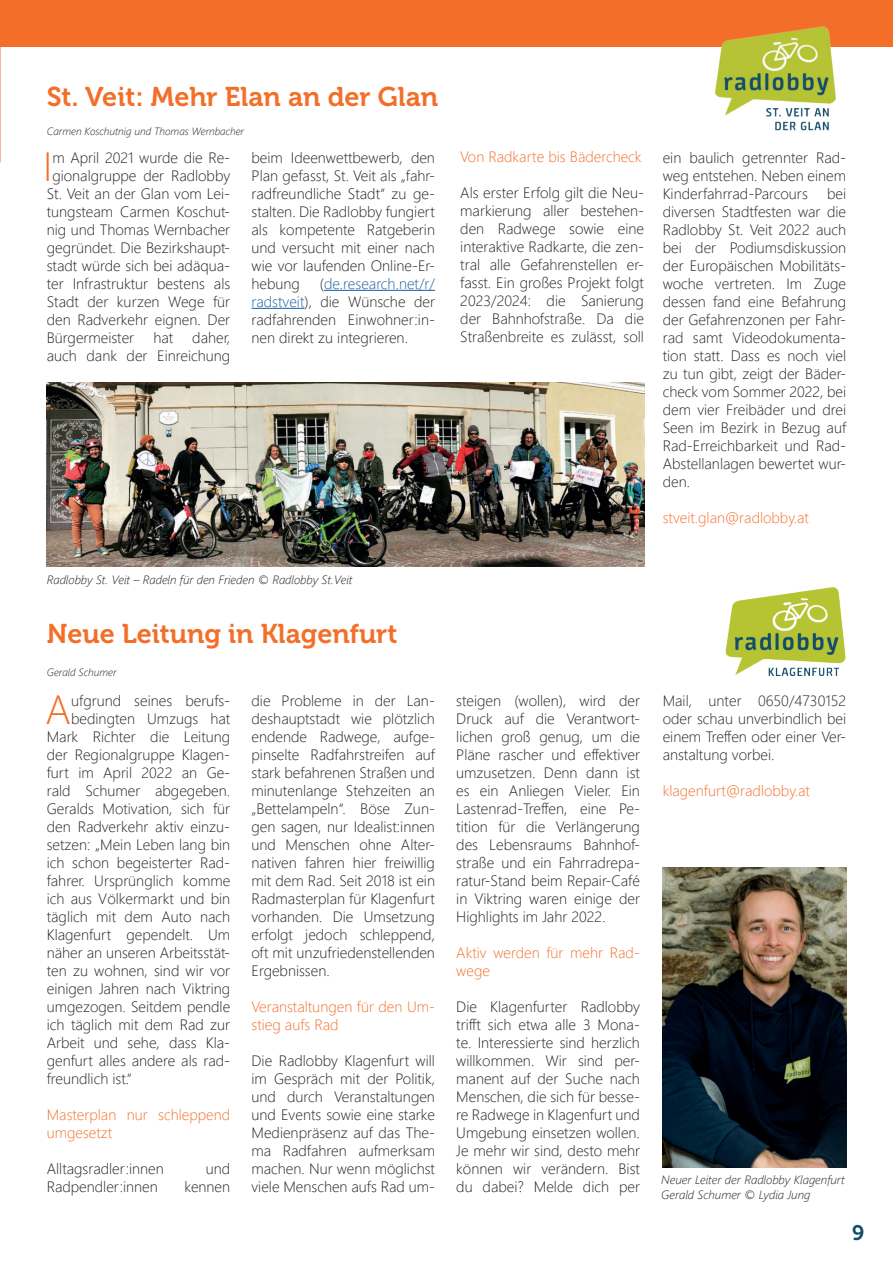
<style>
.page{position:relative;width:893px;height:1263px;background:#fff}
.page>*{position:absolute;margin:0;border:0;box-sizing:border-box;transform-origin:0 0}
.t1{font:300 40.65px "Segoe UI";color:#f36f29}
.t2{font:27px "Museo 700";color:#f36f29}
.t3{font:21px "Museo 700";color:#0f4d68}
.t4{font:300 15px/18px "Segoe UI";color:#231f20;text-align:justify}
.t5{font:300 15px/18px "Segoe UI";color:#f36f29}
.t6{font:italic 300 12px/14.4px "Segoe UI";color:#231f20}
.t7{font:italic 300 10.5px "Segoe UI";color:#231f20}
.s1{color:#175d9e}
</style>
<div class="page">
<img style="left:663px;top:868px;width:183px;height:300px">
<div style="left:0;top:0;width:893px;height:47px;background:#f36f29"></div>
<hr style="left:324px;top:290px;width:111px;height:1px;background:#175d9e">
<hr style="left:252px;top:308px;width:52px;height:1px;background:#175d9e">
<img style="left:47px;top:383px;width:597px;height:184px">
<img style="left:715px;top:26px;width:121px;height:105px">
<img style="left:725px;top:587px;width:121px;height:89px">
<h2 class="t2" style="left:47px;top:82px;width:393px">St. Veit: Mehr Elan an der Glan</h2>
<p class="t7" style="left:47px;top:127px;width:199px">Carmen Koschutnig und Thomas Wernbacher</p>
<h1 class="t1" style="left:43px;top:150px;width:11px">I</h1>
<p class="t4" style="left:52px;top:150px;width:179px">m April 2021 wurde die Re-</p>
<p class="t4" style="left:52px;top:168px;width:179px">gionalgruppe der Radlobby</p>
<p class="t4" style="left:47px;top:186px;width:185px">St. Veit an der Glan vom Lei-</p>
<p class="t4" style="left:47px;top:204px;width:185px">tungsteam Carmen Koschut-</p>
<p class="t4" style="left:47px;top:222px;width:185px">nig und Thomas Wernbacher</p>
<p class="t4" style="left:47px;top:240px;width:185px">gegründet. Die Bezirkshaupt-</p>
<p class="t4" style="left:47px;top:258px;width:185px">stadt würde sich bei adäqua-</p>
<p class="t4" style="left:47px;top:276px;width:185px">ter Infrastruktur bestens als</p>
<p class="t4" style="left:47px;top:294px;width:185px">Stadt der kurzen Wege für</p>
<p class="t4" style="left:47px;top:312px;width:185px">den Radverkehr eignen. Der</p>
<p class="t4" style="left:47px;top:330px;width:89px">Bürgermeister</p>
<p class="t4" style="left:153px;top:330px;width:21px">hat</p>
<p class="t4" style="left:47px;top:330px;width:185px;text-align:right">daher,<br>auch dank der Einreichung</p>
<p class="t4" style="left:252px;top:150px;width:185px">beim Ideenwettbewerb, den Plan gefasst, St. Veit als „fahr&shy;radfreundliche Stadt“ zu ge&shy;stalten. Die Radlobby fungiert als kompetente Ratgeberin und versucht mit einer nach wie vor laufenden Online-Er&shy;hebung</p>
<p class="t4" style="left:252px;top:276px;width:185px;text-indent:68px">(<span class="s1">de.research.net/r/ radstveit</span>), die Wünsche der radfahrenden Einwohner:in&shy;nen direkt zu integrieren.</p>
<p class="t5" style="left:460px;top:149px;width:183px">Von Radkarte bis Bädercheck</p>
<p class="t4" style="left:460px;top:185px;width:185px">Als erster Erfolg gilt die Neu&shy;markierung aller bestehen&shy;den Radwege sowie eine interaktive Radkarte, die zen&shy;tral alle Gefahrenstellen er&shy;fasst. Ein großes Projekt folgt 2023/2024: die Sanierung der Bahnhofstraße. Da die Straßenbreite es zulässt, soll</p>
<p class="t4" style="left:663px;top:150px;width:185px">ein baulich getrennter Rad&shy;weg entstehen. Neben einem Kinderfahrrad-Parcours</p>
<p class="t4" style="left:663px;top:186px;width:185px;text-indent:164px">bei diversen Stadtfesten war die Radlobby St. Veit 2022 auch bei der Podiumsdiskussion der Europäischen Mobilitäts&shy;woche vertreten. Im Zuge dessen fand eine Befahrung der Gefahrenzonen per Fahr&shy;rad samt Videodokumenta&shy;tion statt. Dass es noch viel zu tun gibt, zeigt der Bäder&shy;check vom Sommer 2022, bei dem vier Freibäder und drei Seen im Bezirk in Bezug auf Rad-Erreichbarkeit und Rad-Abstellanlagen bewertet wur&shy;den.</p>
<p class="t5" style="left:663px;top:510px;width:148px">stveit.glan@radlobby.at</p>
<p class="t6" style="left:47px;top:574px;width:307px">Radlobby St. Veit – Radeln für den Frieden © Radlobby St.Veit</p>
<h2 class="t2" style="left:47px;top:619px;width:352px">Neue Leitung in Klagenfurt</h2>
<p class="t7" style="left:47px;top:668px;width:71px">Gerald Schumer</p>
<h1 class="t1" style="left:46px;top:692px;width:27px">A</h1>
<p class="t4" style="left:71px;top:692px;width:161px">ufgrund seines berufs-</p>
<p class="t4" style="left:71px;top:710px;width:161px">bedingten Umzugs hat</p>
<p class="t4" style="left:47px;top:728px;width:185px">Mark Richter die Leitung</p>
<p class="t4" style="left:47px;top:746px;width:185px">der Regionalgruppe Klagen-</p>
<p class="t4" style="left:47px;top:764px;width:185px">furt im April 2022 an Ge-</p>
<p class="t4" style="left:47px;top:782px;width:185px">rald Schumer abgegeben.</p>
<p class="t4" style="left:47px;top:800px;width:185px">Geralds Motivation, sich für</p>
<p class="t4" style="left:47px;top:818px;width:185px">den Radverkehr aktiv einzu-</p>
<p class="t4" style="left:47px;top:836px;width:185px">setzen: „Mein Leben lang bin</p>
<p class="t4" style="left:47px;top:854px;width:185px">ich schon begeisterter Rad-</p>
<p class="t4" style="left:47px;top:872px;width:185px">fahrer. Ursprünglich komme</p>
<p class="t4" style="left:47px;top:890px;width:185px">ich aus Völkermarkt und bin</p>
<p class="t4" style="left:47px;top:908px;width:185px">täglich mit dem Auto nach</p>
<p class="t4" style="left:47px;top:926px;width:185px">Klagenfurt gependelt. Um</p>
<p class="t4" style="left:47px;top:944px;width:185px">näher an unseren Arbeitsstät-</p>
<p class="t4" style="left:47px;top:962px;width:185px">ten zu wohnen, sind wir vor</p>
<p class="t4" style="left:47px;top:980px;width:185px">einigen Jahren nach Viktring</p>
<p class="t4" style="left:47px;top:998px;width:185px">umgezogen. Seitdem pendle</p>
<p class="t4" style="left:47px;top:1016px;width:185px">ich täglich mit dem Rad zur</p>
<p class="t4" style="left:47px;top:1034px;width:185px">Arbeit und sehe, dass Kla-</p>
<p class="t4" style="left:47px;top:1052px;width:185px">genfurt alles andere als rad-</p>
<p class="t4" style="left:47px;top:1070px;width:87px">freundlich ist.“</p>
<p class="t5" style="left:47px;top:1106px;width:185px">Masterplan nur schleppend umgesetzt</p>
<p class="t4" style="left:47px;top:1160px;width:119px">Alltagsradler:innen</p>
<p class="t4" style="left:206px;top:1160px;width:26px">und</p>
<p class="t4" style="left:47px;top:1178px;width:113px">Radpendler:innen</p>
<p class="t4" style="left:184px;top:1178px;width:47px">kennen</p>
<p class="t4" style="left:252px;top:692px;width:185px">die Probleme in der Lan&shy;deshauptstadt wie plötzlich endende Radwege, aufge&shy;pinselte Radfahrstreifen auf stark befahrenen Straßen und minutenlange Stehzeiten an „Bettelampeln“. Böse Zun&shy;gen sagen, nur Idealist:innen und Menschen ohne Alter&shy;nativen fahren hier freiwillig mit dem Rad. Seit 2018 ist ein Radmasterplan für Klagenfurt vorhanden. Die Umsetzung erfolgt jedoch schleppend, oft mit unzufriedenstellenden Ergebnissen.</p>
<p class="t5" style="left:252px;top:998px;width:185px">Veranstaltungen für den Um&shy;stieg aufs Rad</p>
<p class="t4" style="left:252px;top:1052px;width:185px">Die Radlobby Klagenfurt will im Gespräch mit der Politik, und durch Veranstaltungen und Events sowie eine starke Medienpräsenz auf das The&shy;ma Radfahren aufmerksam machen. Nur wenn möglichst viele Menschen aufs Rad um-</p>
<p class="t4" style="left:456px;top:692px;width:185px">steigen (wollen), wird der Druck auf die Verantwort&shy;lichen groß genug, um die Pläne rascher und effektiver umzusetzen. Denn dann ist es ein Anliegen Vieler. Ein Lastenrad-Treffen, eine Pe&shy;tition für die Verlängerung des Lebensraums Bahnhof&shy;straße und ein Fahrradrepa&shy;ratur-Stand beim Repair-Café in Viktring waren einige der Highlights im Jahr 2022.</p>
<p class="t5" style="left:456px;top:944px;width:185px">Aktiv werden für mehr Rad&shy;wege</p>
<p class="t4" style="left:456px;top:998px;width:185px">Die Klagenfurter Radlobby trifft sich etwa alle 3 Mona&shy;te. Interessierte sind herzlich willkommen. Wir sind per&shy;manent auf der Suche nach Menschen, die sich für besse&shy;re Radwege in Klagenfurt und Umgebung einsetzen wollen.<br>Je mehr wir sind, desto mehr können wir verändern. Bist du dabei? Melde dich per</p>
<p class="t4" style="left:663px;top:692px;width:185px">Mail, unter 0650/4730152 oder schau unverbindlich bei einem Treffen oder einer Ver&shy;anstaltung vorbei.</p>
<p class="t5" style="left:663px;top:782px;width:149px">klagenfurt@radlobby.at</p>
<p class="t6" style="left:661px;top:1174px;width:185px">Neuer Leiter der Radlobby Klagenfurt<br>Gerald Schumer © Lydia Jung</p>
<h3 class="t3" style="left:852px;top:1221px;width:14px">9</h3>
</div>
